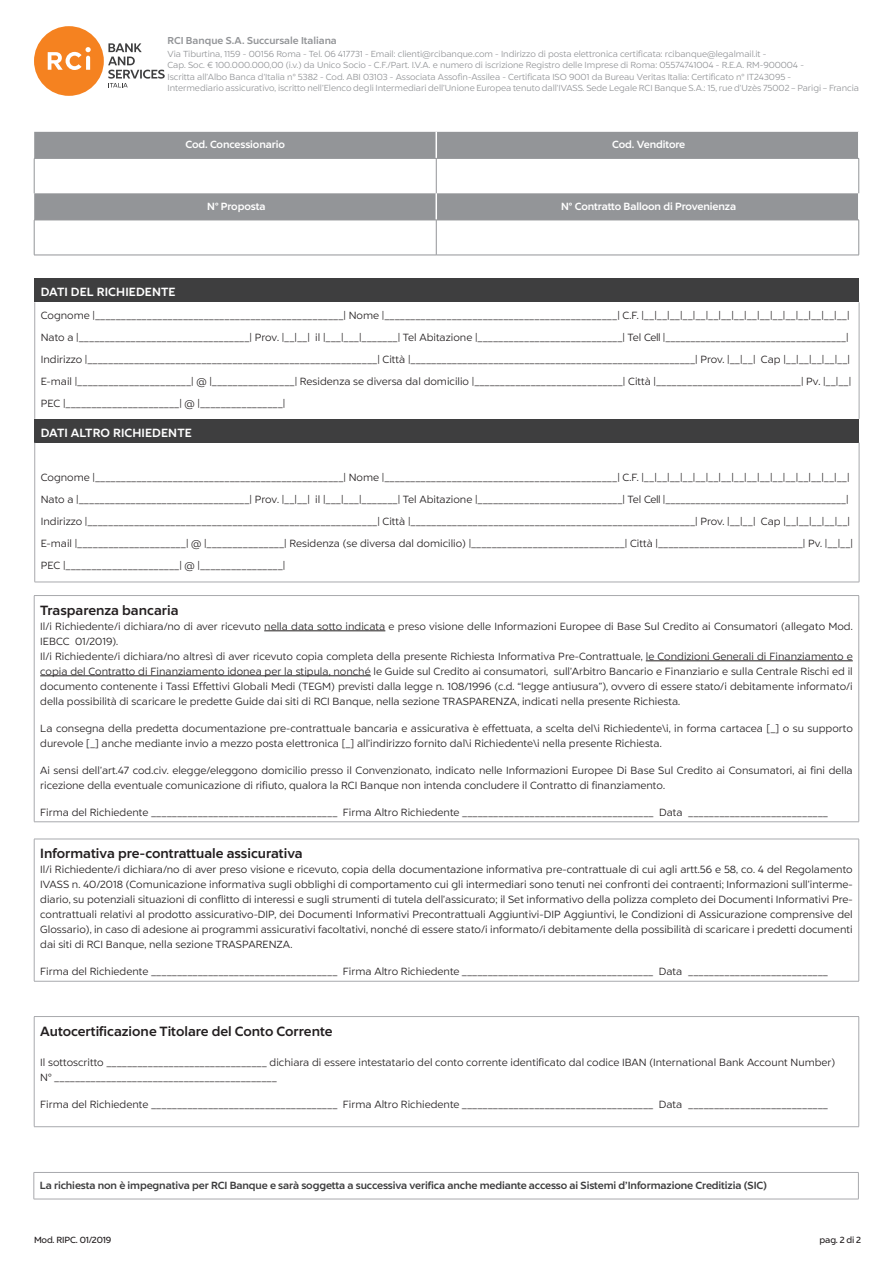
<style>
.page{position:relative;width:893px;height:1263px;background:#fff}
.page>*{position:absolute;margin:0;border:0;box-sizing:border-box;transform-origin:0 0}
.Carattere_box{font:700 13.5px "RCI";color:#231f20}
.articolo_ultima_pagi{font:700 12px "RCI";letter-spacing:.01em;color:#fff}
.Carattere_box-2{font:10.5px/15px "RCI";color:#231f20}
.t1{font:700 10.5px "RCI";letter-spacing:-.01em;color:#3e3e3f}
.t2{font:700 10.5px "RCI";letter-spacing:-.01em;color:#fff}
.t3{font:700 10.2px "RCI";color:#939598}
.t4{font:9px "RCI";letter-spacing:-.02em;color:#231f20}
.t5{font:8.85px/11.4px "RCI";letter-spacing:-.005em;color:#939598}
</style>
<div class="page">
<div style="left:34px;top:26px;width:70px;height:70px;background:#f58220;border-radius:50%"></div>
<svg style="left:48px;top:47px;width:43px;height:23px"></svg>
<svg style="left:108px;top:43px;width:57px;height:44px"></svg>
<svg style="left:34px;top:132px;width:824px;height:88px;fill:#939598"></svg>
<hr style="left:435px;top:132px;width:2px;height:26px;background:#fff">
<hr style="left:34px;top:158px;width:402px;height:1px;background:#939598">
<hr style="left:34px;top:159px;width:1px;height:34px;background:#939598">
<hr style="left:436px;top:158px;width:423px;height:1px;background:#939598">
<hr style="left:436px;top:159px;width:1px;height:34px;background:#939598">
<hr style="left:858px;top:159px;width:1px;height:34px;background:#939598">
<hr style="left:34px;top:220px;width:1px;height:35px;background:#939598">
<hr style="left:436px;top:220px;width:1px;height:35px;background:#939598">
<hr style="left:858px;top:220px;width:1px;height:35px;background:#939598">
<hr style="left:34px;top:255px;width:402px;height:1px;background:#939598">
<hr style="left:436px;top:255px;width:423px;height:1px;background:#939598">
<hr style="left:435px;top:193px;width:2px;height:27px;background:#fff">
<hr style="left:34px;top:220px;width:402px;height:1px;background:#939598">
<hr style="left:436px;top:220px;width:423px;height:1px;background:#939598">
<hr style="left:34px;top:1172px;width:825px;height:1px;background:#a8a9ad">
<svg style="left:34px;top:1173px;width:1px;height:26px"></svg>
<svg style="left:858px;top:1173px;width:1px;height:26px"></svg>
<hr style="left:34px;top:1199px;width:825px;height:1px;background:#a8a9ad">
<hr style="left:34px;top:595px;width:825px;height:1px;background:#a8a9ad">
<hr style="left:34px;top:596px;width:1px;height:226px;background:#a8a9ad">
<hr style="left:858px;top:596px;width:1px;height:226px;background:#a8a9ad">
<hr style="left:34px;top:821px;width:825px;height:1px;background:#a8a9ad">
<hr style="left:264px;top:630px;width:121px;height:1px;background:#231f20">
<hr style="left:646px;top:660px;width:207px;height:1px;background:#231f20">
<hr style="left:40px;top:675px;width:331px;height:1px;background:#231f20">
<div style="left:35px;top:279px;width:824px;height:23px;background:#3e3e3f"></div>
<div style="left:35px;top:419px;width:824px;height:24px;background:#3e3e3f"></div>
<hr style="left:34px;top:443px;width:1px;height:139px;background:#a8a9ad">
<hr style="left:859px;top:443px;width:1px;height:139px;background:#a8a9ad">
<hr style="left:35px;top:582px;width:824px;height:1px;background:#a8a9ad">
<hr style="left:34px;top:302px;width:1px;height:117px;background:#a8a9ad">
<hr style="left:859px;top:302px;width:1px;height:117px;background:#a8a9ad">
<hr style="left:34px;top:839px;width:825px;height:1px;background:#a8a9ad">
<hr style="left:34px;top:839px;width:1px;height:142px;background:#a8a9ad">
<hr style="left:858px;top:839px;width:1px;height:142px;background:#a8a9ad">
<hr style="left:34px;top:981px;width:825px;height:1px;background:#a8a9ad">
<hr style="left:34px;top:1016px;width:825px;height:1px;background:#a8a9ad">
<hr style="left:34px;top:1017px;width:1px;height:109px;background:#a8a9ad">
<hr style="left:858px;top:1017px;width:1px;height:109px;background:#a8a9ad">
<hr style="left:34px;top:1126px;width:825px;height:1px;background:#a8a9ad">
<p class="t3" style="left:168px;top:34px;width:171px">RCI Banque S.A. Succursale Italiana</p>
<p class="t5" style="left:168px;top:48px;width:693px">Via Tiburtina, 1159 - 00156 Roma - Tel. 06 417731 - Email: clienti@rcibanque.com - Indirizzo di posta elettronica certificata: rcibanque@legalmail.it -<br>Cap. Soc. € 100.000.000,00 (i.v.) da Unico Socio - C.F./Part. I.V.A. e numero di iscrizione Registro delle Imprese di Roma: 05574741004 - R.E.A. RM-900004 -<br>Iscritta all’Albo Banca d’Italia n° 5382 - Cod. ABI 03103 - Associata Assofin-Assilea - Certificata ISO 9001 da Bureau Veritas Italia: Certificato n° IT243095 -<br>Intermediario assicurativo, iscritto nell’Elenco degli Intermediari dell’Unione Europea tenuto dall’IVASS. Sede Legale RCI Banque S.A.: 15, rue d’Uzès 75002 – Parigi – Francia</p>
<p class="t2" style="left:185px;top:138px;width:101px">Cod. Concessionario</p>
<p class="t2" style="left:612px;top:138px;width:75px">Cod. Venditore</p>
<p class="t2" style="left:207px;top:199px;width:60px">N° Proposta</p>
<p class="t2" style="left:561px;top:199px;width:176px">N° Contratto Balloon di Provenienza</p>
<p class="articolo_ultima_pagi" style="left:41px;top:285px;width:136px">DATI DEL RICHIEDENTE</p>
<p class="Carattere_box-2" style="left:41px;top:307px;width:810px">Cognome |________________________________________________| Nome |_____________________________________________| C.F. |__|__|__|__|__|__|__|__|__|__|__|__|__|__|__|__|</p>
<p class="Carattere_box-2" style="left:41px;top:329px;width:809px">Nato a |_________________________________| Prov. |__|__| il |___|___|_______| Tel Abitazione |____________________________| Tel Cell |____________________________________|</p>
<p class="Carattere_box-2" style="left:41px;top:351px;width:811px">Indirizzo |________________________________________________________| Città |_______________________________________________________| Prov. |__|__| Cap |__|__|__|__|__|</p>
<p class="Carattere_box-2" style="left:41px;top:373px;width:812px">E-mail |______________________| @ |________________| Residenza se diversa dal domicilio |_____________________________| Città |____________________________| Pv. |__|__|</p>
<p class="Carattere_box-2" style="left:41px;top:395px;width:246px">PEC |______________________| @ |________________|</p>
<p class="articolo_ultima_pagi" style="left:41px;top:425px;width:153px">DATI ALTRO RICHIEDENTE</p>
<p class="Carattere_box-2" style="left:41px;top:470px;width:810px">Cognome |________________________________________________| Nome |_____________________________________________| C.F. |__|__|__|__|__|__|__|__|__|__|__|__|__|__|__|__|</p>
<p class="Carattere_box-2" style="left:41px;top:492px;width:809px">Nato a |_________________________________| Prov. |__|__| il |___|___|_______| Tel Abitazione |____________________________| Tel Cell |____________________________________|</p>
<p class="Carattere_box-2" style="left:41px;top:514px;width:811px">Indirizzo |________________________________________________________| Città |_______________________________________________________| Prov. |__|__| Cap |__|__|__|__|__|</p>
<p class="Carattere_box-2" style="left:41px;top:536px;width:814px">E-mail |_____________________| @ |_______________| Residenza (se diversa dal domicilio) |______________________________| Città |____________________________| Pv. |__|__|</p>
<p class="Carattere_box-2" style="left:41px;top:558px;width:246px">PEC |______________________| @ |________________|</p>
<p class="Carattere_box" style="left:40px;top:602px;width:140px">Trasparenza bancaria</p>
<p class="Carattere_box-2" style="left:40px;top:618px;width:814px">Il/i Richiedente/i dichiara/no di aver ricevuto nella data sotto indicata e preso visione delle Informazioni Europee di Base Sul Credito ai Consumatori (allegato Mod.<br>IEBCC 01/2019).</p>
<p class="Carattere_box-2" style="left:40px;top:648px;width:814px;text-align:justify">Il/i Richiedente/i dichiara/no altresì di aver ricevuto copia completa della presente Richiesta Informativa Pre-Contrattuale, le Condizioni Generali di Finanziamento e copia del Contratto di Finanziamento idonea per la stipula, nonché le Guide sul Credito ai consumatori, sull’Arbitro Bancario e Finanziario e sulla Centrale Rischi ed il documento contenente i Tassi Effettivi Globali Medi (TEGM) previsti dalla legge n. 108/1996 (c.d. “legge antiusura”), ovvero di essere stato/i debitamente informato/i della possibilità di scaricare le predette Guide dai siti di RCI Banque, nella sezione TRASPARENZA, indicati nella presente Richiesta.</p>
<p class="Carattere_box-2" style="left:40px;top:720px;width:814px">La consegna della predetta documentazione pre-contrattuale bancaria e assicurativa è effettuata, a scelta del\i Richiedente\i, in forma cartacea [_] o su supporto durevole [_] anche mediante invio a mezzo posta elettronica [_] all’indirizzo fornito dal\i Richiedente\i nella presente Richiesta.</p>
<p class="Carattere_box-2" style="left:40px;top:762px;width:814px">Ai sensi dell’art.47 cod.civ. elegge/eleggono domicilio presso il Convenzionato, indicato nelle Informazioni Europee Di Base Sul Credito ai Consumatori, ai fini della ricezione della eventuale comunicazione di rifiuto, qualora la RCI Banque non intenda concludere il Contratto di finanziamento.</p>
<p class="Carattere_box-2" style="left:40px;top:804px;width:789px">Firma del Richiedente ____________________________________ Firma Altro Richiedente _____________________________________ Data ___________________________</p>
<p class="Carattere_box" style="left:40px;top:845px;width:264px">Informativa pre-contrattuale assicurativa</p>
<p class="Carattere_box-2" style="left:40px;top:862px;width:814px;text-align:justify">Il/i Richiedente/i dichiara/no di aver preso visione e ricevuto, copia della documentazione informativa pre-contrattuale di cui agli artt.56 e 58, co. 4 del Regolamento IVASS n. 40/2018 (Comunicazione informativa sugli obblighi di comportamento cui gli intermediari sono tenuti nei confronti dei contraenti; Informazioni sull’interme&shy;diario, su potenziali situazioni di conflitto di interessi e sugli strumenti di tutela dell’assicurato; il Set informativo della polizza completo dei Documenti Informativi Pre&shy;contrattuali relativi al prodotto assicurativo-DIP, dei Documenti Informativi Precontrattuali Aggiuntivi-DIP Aggiuntivi, le Condizioni di Assicurazione comprensive del Glossario), in caso di adesione ai programmi assicurativi facoltativi, nonché di essere stato/i informato/i debitamente della possibilità di scaricare i predetti documenti dai siti di RCI Banque, nella sezione TRASPARENZA.</p>
<p class="Carattere_box-2" style="left:40px;top:964px;width:789px">Firma del Richiedente ____________________________________ Firma Altro Richiedente _____________________________________ Data ___________________________</p>
<p class="Carattere_box" style="left:40px;top:1023px;width:294px">Autocertificazione Titolare del Conto Corrente</p>
<p class="Carattere_box-2" style="left:40px;top:1054px;width:797px">Il sottoscritto _______________________________ dichiara di essere intestatario del conto corrente identificato dal codice IBAN (International Bank Account Number)</p>
<p class="Carattere_box-2" style="left:40px;top:1069px;width:238px">N° ___________________________________________</p>
<p class="Carattere_box-2" style="left:40px;top:1096px;width:789px">Firma del Richiedente ____________________________________ Firma Altro Richiedente _____________________________________ Data ___________________________</p>
<p class="t1" style="left:40px;top:1178px;width:729px">La richiesta non è impegnativa per RCI Banque e sarà soggetta a successiva verifica anche mediante accesso ai Sistemi d’Informazione Creditizia (SIC)</p>
<p class="t4" style="left:34px;top:1234px;width:79px">Mod. RIPC. 01/2019</p>
<p class="t4" style="left:820px;top:1234px;width:43px">pag. 2 di 2</p>
</div>
